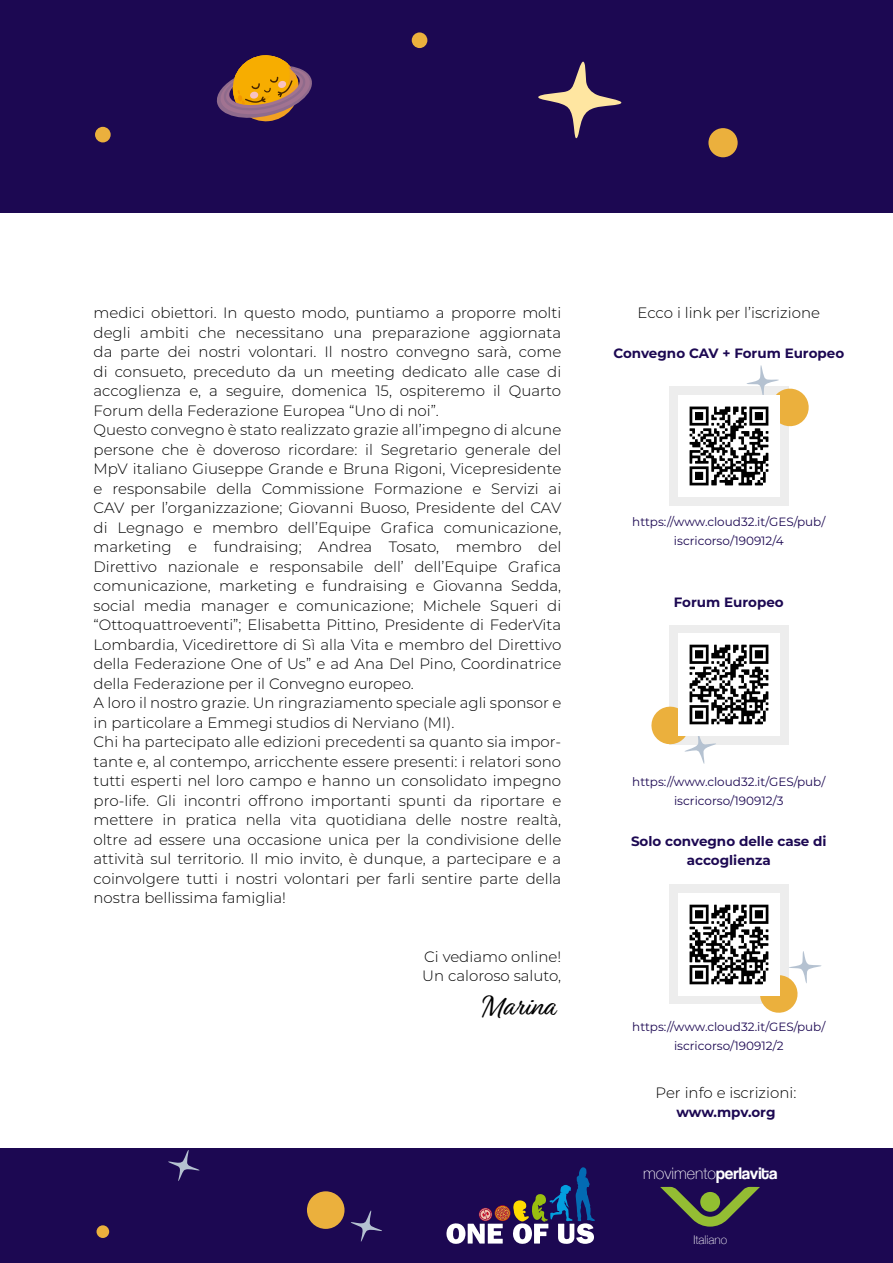
<style>
.page{position:relative;width:893px;height:1263px;background:#fff}
.page>*{position:absolute;margin:0;border:0;box-sizing:border-box;transform-origin:0 0}
.t1{font:28.95px "Relation Two";color:#000}
.t2{font:100 15.9px "Helvetica Neue";color:#fff}
.t3{font:300 15px/19.5px "Montserrat";color:#000;text-align:justify}
.t4{font:700 13.5px/19.5px "Montserrat";color:#1c0852;text-align:center}
.t5{font:12px/19.5px "Montserrat";color:#1c0852;text-align:center}
.t6{font:100 12px "Helvetica Neue";color:#fff}
.s1{font-family:"Coolvetica Rg";font-weight:400;font-size:17.1px}
</style>
<div class="page">
<div style="left:0;top:0;width:893px;height:213px;background:#1c0852"></div>
<svg style="left:538px;top:61px;width:84px;height:77px"></svg>
<div style="left:412px;top:32px;width:15px;height:16px;background:#ebb03d;border-radius:50%"></div>
<div style="left:708px;top:128px;width:30px;height:29px;background:#ebb03d;border-radius:50%"></div>
<svg style="left:217px;top:55px;width:95px;height:67px"></svg>
<div style="left:95px;top:127px;width:16px;height:15px;background:#ebb03d;border-radius:50%"></div>
<div style="left:0;top:1148px;width:893px;height:115px;background:#1c0852"></div>
<svg style="left:168px;top:1150px;width:31px;height:31px"></svg>
<svg style="left:351px;top:1210px;width:31px;height:32px"></svg>
<div style="left:97px;top:1225px;width:12px;height:13px;background:#ebb03d;border-radius:50%"></div>
<div style="left:307px;top:1191px;width:37px;height:38px;background:#ebb03d;border-radius:50%"></div>
<svg style="left:660px;top:1187px;width:100px;height:39px"></svg>
<svg style="left:446px;top:1167px;width:149px;height:77px"></svg>
<div style="left:669px;top:386px;width:119px;height:119px;background:#ededed"></div>
<div style="left:669px;top:625px;width:119px;height:119px;background:#ededed"></div>
<div style="left:669px;top:885px;width:119px;height:119px;background:#ededed"></div>
<svg style="left:746px;top:365px;width:63px;height:64px"></svg>
<svg style="left:651px;top:706px;width:65px;height:58px"></svg>
<svg style="left:757px;top:951px;width:65px;height:62px"></svg>
<img style="left:678px;top:395px;width:101px;height:101px">
<img style="left:678px;top:634px;width:101px;height:101px">
<img style="left:678px;top:893px;width:101px;height:102px">
<p class="t3" style="left:94px;top:303px;width:469px">medici obiettori. In questo modo, puntiamo a proporre molti degli ambiti che necessitano una preparazione aggiornata da parte dei nostri volontari. Il nostro convegno sarà, come di consueto, preceduto da un meeting dedicato alle case di accoglienza e, a seguire, domenica 15, ospiteremo il Quarto Forum della Federazione Europea “Uno di noi”.</p>
<p class="t3" style="left:94px;top:420px;width:469px">Questo convegno è stato realizzato grazie all’impegno di alcune persone che è doveroso ricordare: il Segretario generale del MpV italiano Giuseppe Grande e Bruna Rigoni, Vicepresidente e responsabile della Commissione Formazione e Servizi ai CAV per l’organizzazione; Giovanni Buoso, Presidente del CAV di Legnago e membro dell’Equipe Grafica comunicazione, marketing e fundraising; Andrea Tosato, membro del Direttivo nazionale e responsabile dell’ dell’Equipe Grafica comunicazione, marketing e fundraising e Giovanna Sedda, social media manager e comunicazione; Michele Squeri di “Ottoquattroeventi”; Elisabetta Pittino, Presidente di FederVita Lombardia, Vicedirettore di Sì alla Vita e membro del Direttivo della Federazione One of Us” e ad Ana Del Pino, Coordinatrice della Federazione per il Convegno europeo.</p>
<p class="t3" style="left:94px;top:693px;width:469px">A loro il nostro grazie. Un ringraziamento speciale agli sponsor e in particolare a Emmegi studios di Nerviano (MI).</p>
<p class="t3" style="left:94px;top:732px;width:469px">Chi ha partecipato alle edizioni precedenti sa quanto sia impor&shy;tante e, al contempo, arricchente essere presenti: i relatori sono tutti esperti nel loro campo e hanno un consolidato impegno pro-life. Gli incontri offrono importanti spunti da riportare e mettere in pratica nella vita quotidiana delle nostre realtà, oltre ad essere una occasione unica per la condivisione delle attività sul territorio. Il mio invito, è dunque, a partecipare e a coinvolgere tutti i nostri volontari per farli sentire parte della nostra bellissima famiglia!</p>
<p class="t3" style="left:424px;top:946px;width:139px">Ci vediamo online!</p>
<p class="t3" style="left:422px;top:966px;width:141px">Un caloroso saluto,</p>
<p class="t1" style="left:483px;top:987px;width:74px">Marina</p>
<p class="t3" style="left:638px;top:303px;width:184px">Ecco i link per l’iscrizione</p>
<p class="t4" style="left:613px;top:343px;width:232px">Convegno CAV + Forum Europeo</p>
<p class="t5" style="left:632px;top:511px;width:195px">https://www.cloud32.it/GES/pub/ iscricorso/190912/4</p>
<p class="t4" style="left:674px;top:592px;width:111px">Forum Europeo</p>
<p class="t5" style="left:632px;top:771px;width:195px">https://www.cloud32.it/GES/pub/ iscricorso/190912/3</p>
<p class="t4" style="left:631px;top:830px;width:197px">Solo convegno delle case di accoglienza</p>
<p class="t5" style="left:632px;top:1016px;width:195px">https://www.cloud32.it/GES/pub/ iscricorso/190912/2</p>
<p class="t3" style="left:655px;top:1082px;width:142px">Per info e iscrizioni:</p>
<p class="t4" style="left:676px;top:1102px;width:101px">www.mpv.org</p>
<p class="t2" style="left:643px;top:1161px;width:136px">movimento<span class="s1">perlavita</span></p>
<p class="t6" style="left:693px;top:1230px;width:35px">Italiano</p>
</div>
